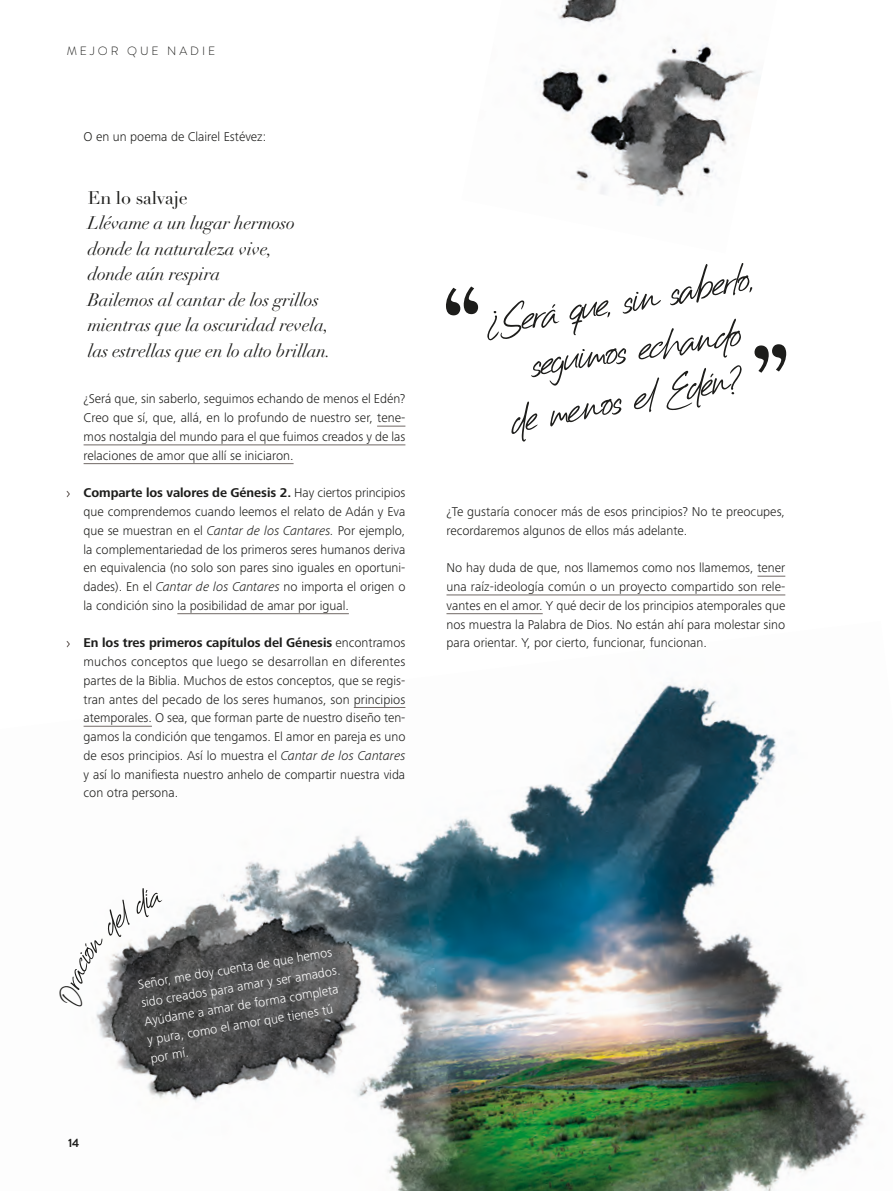
<style>
.page{position:relative;width:893px;height:1191px;background:#fff}
.page>*{position:absolute;margin:0;border:0;box-sizing:border-box;transform-origin:0 0}
.t1{font:55.5px "Billistone";color:#1d1d1b}
.t2{font:italic 18px/25.5px "Didot LT Std";letter-spacing:-.01em;color:#1d1d1b}
.t3{font:18px "Didot LT Std";letter-spacing:-.01em;color:#1d1d1b}
.Text_list_symbol__ma{font:300 13.2px/18.8px "Frutiger Next Pro";color:#1d1d1b;text-align:justify}
.Text{font:300 13.2px/18.8px "Frutiger Next Pro";color:#1d1d1b}
.Text_4mm{font:300 13.2px/18.8px "Frutiger Next Pro";color:#1d1d1b;text-align:justify}
.t4{font:300 13.2px/18.9px "Frutiger Next Pro";color:#fff}
.Einf__Abs{font:300 12px "Brandon Grotesque";letter-spacing:.25em;color:#1d1d1b}
.Einf__Abs-2{font:700 12px "Brandon Grotesque";color:#1d1d1b}
.s1{font-weight:700}
.s2{font-style:italic}
</style>
<div class="page">
<img style="left:83px;top:683px;width:784px;height:508px">
<svg style="left:377px;top:426px;width:28px;height:1px"></svg>
<hr style="left:84px;top:444px;width:321px;height:1px;background:#716966">
<hr style="left:84px;top:463px;width:210px;height:1px;background:#716966">
<hr style="left:177px;top:613px;width:172px;height:1px;background:#716966">
<hr style="left:354px;top:707px;width:51px;height:1px;background:#716966">
<hr style="left:84px;top:726px;width:68px;height:1px;background:#716966">
<svg style="left:66px;top:491px;width:4px;height:7px"></svg>
<svg style="left:66px;top:641px;width:4px;height:7px"></svg>
<svg style="left:757px;top:576px;width:28px;height:1px"></svg>
<hr style="left:446px;top:594px;width:339px;height:1px;background:#716966">
<hr style="left:446px;top:613px;width:97px;height:1px;background:#716966">
<img style="left:535px;top:0;width:226px;height:206px">
<svg style="left:83px;top:888px;width:80px;height:119px"></svg>
<svg style="left:446px;top:286px;width:340px;height:87px"></svg>
<p class="Einf__Abs" style="left:67px;top:43px;width:150px">MEJOR QUE NADIE</p>
<p class="Text_4mm" style="left:84px;top:127px;width:184px">O en un poema de Clairel Estévez:</p>
<p class="t3" style="left:88px;top:187px;width:101px">En lo salvaje</p>
<p class="t2" style="left:88px;top:211px;width:209px">Llévame a un lugar hermoso donde la naturaleza vive,</p>
<p class="t2" style="left:88px;top:262px;width:134px">donde aún respira</p>
<p class="t2" style="left:88px;top:287px;width:233px">Bailemos al cantar de los grillos</p>
<p class="t2" style="left:88px;top:313px;width:243px">mientras que la oscuridad revela,</p>
<p class="t2" style="left:88px;top:338px;width:245px">las estrellas que en lo alto brillan.</p>
<p class="Text_4mm" style="left:84px;top:390px;width:323px">¿Será que, sin saberlo, seguimos echando de menos el Edén?<br>Creo que sí, que, allá, en lo profundo de nuestro ser, tene&shy;mos nostalgia del mundo para el que fuimos creados y de las relaciones de amor que allí se iniciaron.</p>
<p class="Text_list_symbol__ma" style="left:84px;top:483px;width:323px"><span class="s1">Comparte los valores de Génesis 2.</span> Hay ciertos principios que comprendemos cuando leemos el relato de Adán y Eva que se muestran en el <span class="s2">Cantar de los Cantares.</span> Por ejemplo, la complementariedad de los primeros seres humanos deriva en equivalencia (no solo son pares sino iguales en oportuni&shy;dades). En el <span class="s2">Cantar de los Cantares</span> no importa el origen o la condición sino la posibilidad de amar por igual.</p>
<p class="Text_list_symbol__ma" style="left:84px;top:633px;width:323px"><span class="s1">En los tres primeros capítulos del Génesis</span> encontramos muchos conceptos que luego se desarrollan en diferentes partes de la Biblia. Muchos de estos conceptos, que se regis&shy;tran antes del pecado de los seres humanos, son principios atemporales. O sea, que forman parte de nuestro diseño ten&shy;gamos la condición que tengamos. El amor en pareja es uno de esos principios. Así lo muestra el <span class="s2">Cantar de los Cantares </span>y así lo manifiesta nuestro anhelo de compartir nuestra vida con otra persona.</p>
<h1 class="t1" style="left:565px;top:286px;width:66px;rotate:-9deg">que, s</h1>
<h1 class="t1" style="left:574px;top:333px;width:106px;rotate:-8deg">ios ec</h1>
<p class="Text" style="left:446px;top:502px;width:340px">¿Te gustaría conocer más de esos principios? No te preocupes, recordaremos algunos de ellos más adelante.</p>
<p class="Text" style="left:446px;top:558px;width:340px;text-align:justify">No hay duda de que, nos llamemos como nos llamemos, tener una raíz-ideología común o un proyecto compartido son rele&shy;vantes en el amor. Y qué decir de los principios atemporales que nos muestra la Palabra de Dios. No están ahí para molestar sino para orientar. Y, por cierto, funcionar, funcionan.</p>
<p class="Einf__Abs-2" style="left:68px;top:1134px;width:13px">14</p>
<p class="t4" style="left:137px;top:974px;width:203px;rotate:-9deg">Señor, me doy cuenta de que hemos sido creados para amar y ser amados.<br>Ayúdame a amar de forma completa y pura, como el amor que tienes tú por mí.</p>
</div>
